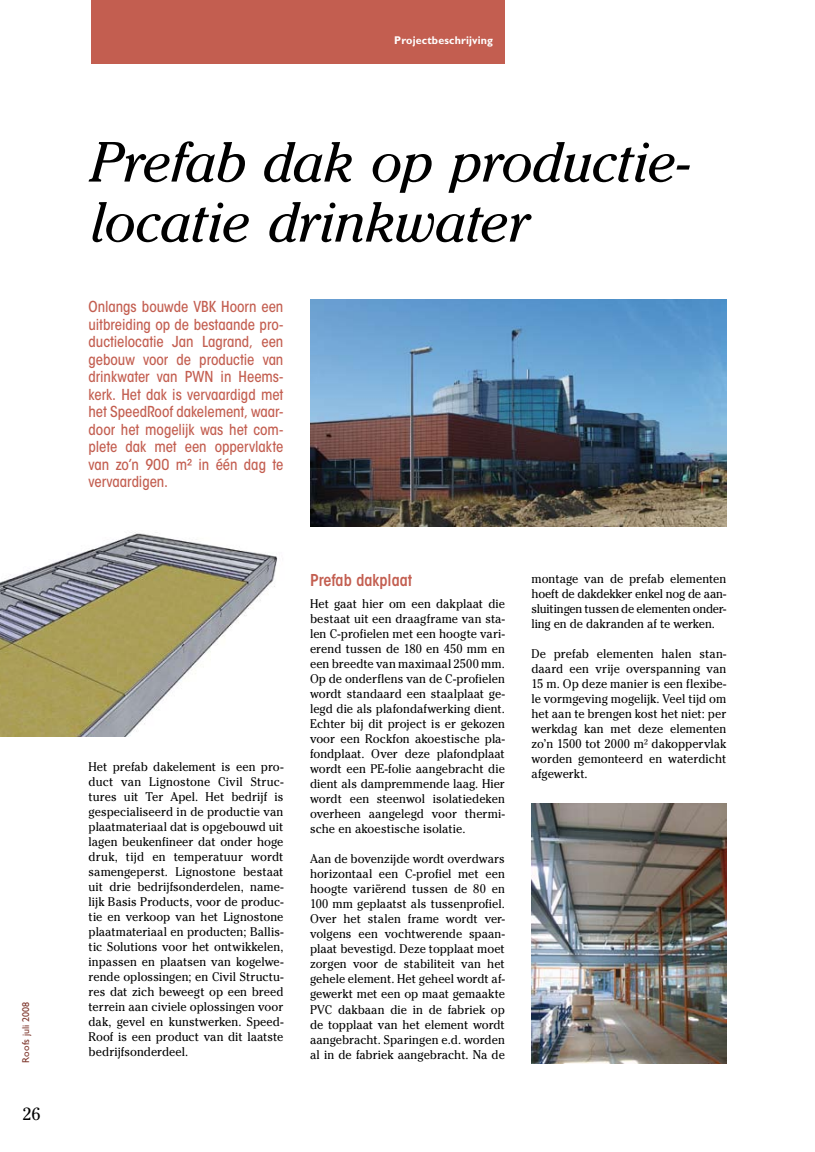
<style>
.page{position:relative;width:815px;height:1152px;background:#fff}
.page>*{position:absolute;margin:0;border:0;box-sizing:border-box;transform-origin:0 0}
.t1{font:italic 56.25px/60px "Cheltenham Std";letter-spacing:-.015em;color:#000}
.t2{font:17.5px "Cheltenham Std";color:#000}
.t3{font:600 condensed 16.25px "ITC Avant Garde Std";color:#c35e50}
.t4{font:500 condensed 15px/17.5px "ITC Avant Garde Std";letter-spacing:-.005em;color:#c35e50;text-align:justify}
.t5{font:12.5px/15px "Cheltenham Std";color:#000;text-align:justify;scale:.95 1}
.t6{font:700 11.25px "Gill Sans Std";letter-spacing:.015em;color:#fff;scale:.95 1}
.t7{font:10px "Gill Sans Std";color:#803a30}
</style>
<div class="page">
<div style="left:91px;top:0;width:414px;height:64px;background:#c35e50"></div>
<img style="left:531px;top:803px;width:195px;height:260px">
<img style="left:310px;top:299px;width:416px;height:227px">
<img style="left:0;top:532px;width:278px;height:204px">
<p class="t7" style="left:20px;top:1062px;width:62px;rotate:-90deg">Roofs juli 2008</p>
<h2 class="t2" style="left:23px;top:1103px;width:20px">26</h2>
<p class="t6" style="left:394px;top:34px;width:105px">Projectbeschrijving</p>
<h1 class="t1" style="left:90px;top:132px;width:601px">Prefab dak op productie&shy;locatie drinkwater</h1>
<p class="t4" style="left:89px;top:298px;width:196px">Onlangs bouwde VBK Hoorn een uitbreiding op de bestaande pro&shy;ductielocatie Jan Lagrand, een gebouw voor de productie van drinkwater van PWN in Heems&shy;kerk. Het dak is vervaardigd met het SpeedRoof dakelement, waar&shy;door het mogelijk was het com&shy;plete dak met een oppervlakte van zo’n 900 m² in één dag te vervaardigen.</p>
<p class="t5" style="left:89px;top:759px;width:207px">Het prefab dakelement is een pro&shy;duct van Lignostone Civil Struc&shy;tures uit Ter Apel. Het bedrijf is gespecialiseerd in de productie van plaatmateriaal dat is opgebouwd uit lagen beukenfineer dat onder hoge druk, tijd en temperatuur wordt samengeperst. Lignostone bestaat uit drie bedrijfsonderdelen, name&shy;lijk Basis Products, voor de produc&shy;tie en verkoop van het Lignostone plaatmateriaal en producten; Ballis&shy;tic Solutions voor het ontwikkelen, inpassen en plaatsen van kogelwe&shy;rende oplossingen; en Civil Structu&shy;res dat zich beweegt op een breed terrein aan civiele oplossingen voor dak, gevel en kunstwerken. Speed-Roof is een product van dit laatste bedrijfsonderdeel.</p>
<h3 class="t3" style="left:310px;top:570px;width:104px">Prefab dakplaat</h3>
<p class="t5" style="left:310px;top:596px;width:207px">Het gaat hier om een dakplaat die bestaat uit een draagframe van sta&shy;len C-profielen met een hoogte vari&shy;ërend tussen de 180 en 450 mm en een breedte van maximaal 2500 mm.<br>Op de onderflens van de C-profielen wordt standaard een staalplaat ge&shy;legd die als plafondafwerking dient.<br>Echter bij dit project is er gekozen voor een Rockfon akoestische pla&shy;fondplaat. Over deze plafondplaat wordt een PE-folie aangebracht die dient als dampremmende laag. Hier wordt een steenwol isolatiedeken overheen aangelegd voor thermi&shy;sche en akoestische isolatie.</p>
<p class="t5" style="left:310px;top:851px;width:207px">Aan de bovenzijde wordt overdwars horizontaal een C-profiel met een hoogte variërend tussen de 80 en 100 mm geplaatst als tussenprofiel.<br>Over het stalen frame wordt ver&shy;volgens een vochtwerende spaan&shy;plaat bevestigd. Deze topplaat moet zorgen voor de stabiliteit van het gehele element. Het geheel wordt af&shy;gewerkt met een op maat gemaakte PVC dakbaan die in de fabriek op de topplaat van het element wordt aangebracht. Sparingen e.d. worden al in de fabriek aangebracht. Na de</p>
<p class="t5" style="left:531px;top:571px;width:207px">montage van de prefab elementen hoeft de dakdekker enkel nog de aan&shy;sluitingen tussen de elementen onder&shy;ling en de dakranden af te werken.</p>
<p class="t5" style="left:531px;top:646px;width:207px">De prefab elementen halen stan&shy;daard een vrije overspanning van 15 m. Op deze manier is een flexibe&shy;le vormgeving mogelijk. Veel tijd om het aan te brengen kost het niet: per werkdag kan met deze elementen zo’n 1500 tot 2000 m² dakoppervlak worden gemonteerd en waterdicht afgewerkt.</p>
</div>
